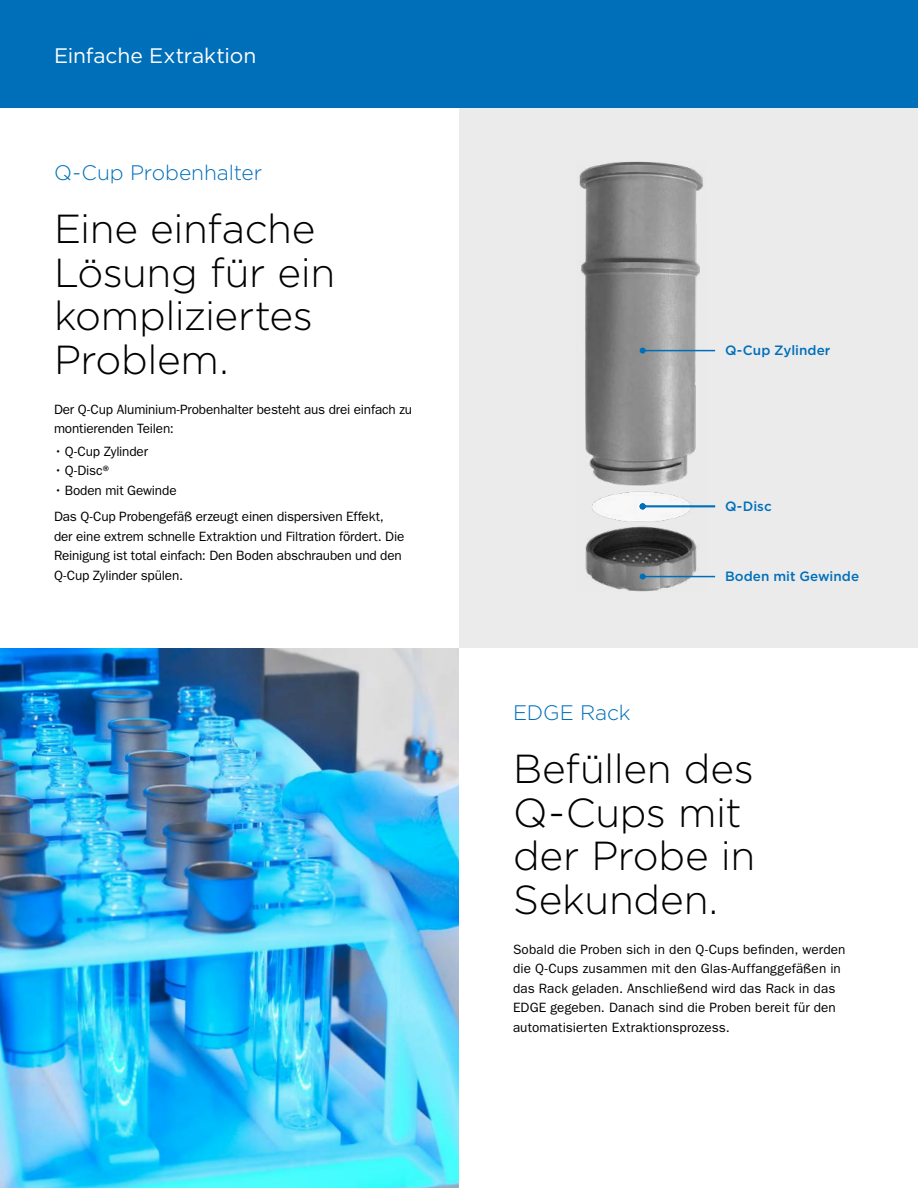
<style>
.page{position:relative;width:918px;height:1188px;background:#fff}
.page>*{position:absolute;margin:0;border:0;box-sizing:border-box;transform-origin:0 0}
.Subject_Headline{font:300 40.5px/43.5px "Gotham HTF";letter-spacing:-.01em;color:#000}
.Subject_Headline_Bro{font:300 21px "Gotham HTF";letter-spacing:-.005em;color:#006fba}
.Page_Header__blue_ba{font:21px "Gotham HTF";letter-spacing:-.005em;color:#fff}
.Paragraph_Copy{font:13.5px/19.5px "ITC Franklin Gothic Std";letter-spacing:-.005em;color:#000}
.Paragraph_Copy-2{font:500 13.5px "Gotham HTF";letter-spacing:.005em;color:#006fba}
</style>
<div class="page">
<div style="left:0;top:0;width:918px;height:108px;background:#006fba"></div>
<img style="left:0;top:648px;width:459px;height:540px">
<div style="left:459px;top:108px;width:459px;height:540px;background:#ebebec"></div>
<img style="left:579px;top:161px;width:128px;height:431px">
<hr style="left:643px;top:350px;width:72px;height:1px;background:#006fba">
<svg style="left:640px;top:348px;width:6px;height:6px"></svg>
<hr style="left:643px;top:506px;width:72px;height:1px;background:#006fba">
<svg style="left:640px;top:503px;width:6px;height:6px"></svg>
<hr style="left:643px;top:576px;width:72px;height:1px;background:#006fba">
<svg style="left:640px;top:574px;width:6px;height:6px"></svg>
<p class="Page_Header__blue_ba" style="left:54px;top:44px;width:204px">Einfache Extraktion</p>
<p class="Subject_Headline_Bro" style="left:54px;top:161px;width:210px">Q-Cup Probenhalter</p>
<p class="Subject_Headline" style="left:54px;top:207px;width:283px">Eine einfache<br>Lösung für ein kompliziertes<br>Problem.</p>
<p class="Paragraph_Copy" style="left:54px;top:399px;width:360px">Der Q-Cup Aluminium-Probenhalter besteht aus drei einfach zu montierenden Teilen:</p>
<p class="Paragraph_Copy" style="left:54px;top:442px;width:96px">• Q-Cup Zylinder</p>
<p class="Paragraph_Copy" style="left:54px;top:461px;width:60px">• Q-Disc®</p>
<p class="Paragraph_Copy" style="left:54px;top:481px;width:124px">• Boden mit Gewinde</p>
<p class="Paragraph_Copy" style="left:54px;top:507px;width:352px">Das Q-Cup Probengefäß erzeugt einen dispersiven Effekt, der eine extrem schnelle Extraktion und Filtration fördert. Die Reinigung ist total einfach: Den Boden abschrauben und den Q-Cup Zylinder spülen.</p>
<p class="Paragraph_Copy-2" style="left:725px;top:343px;width:107px">Q-Cup Zylinder</p>
<p class="Paragraph_Copy-2" style="left:774px;top:343px;width:11px">C</p>
<p class="Paragraph_Copy-2" style="left:725px;top:499px;width:48px">Q-Disc</p>
<p class="Paragraph_Copy-2" style="left:725px;top:569px;width:136px">Boden mit Gewinde</p>
<p class="Subject_Headline_Bro" style="left:513px;top:701px;width:119px">EDGE Rack</p>
<p class="Subject_Headline" style="left:513px;top:747px;width:244px">Befüllen des<br>Q-Cups mit der Probe in<br>Sekunden.</p>
<p class="Paragraph_Copy" style="left:513px;top:939px;width:334px">Sobald die Proben sich in den Q-Cups befinden, werden die Q-Cups zusammen mit den Glas-Auffanggefäßen in das Rack geladen. Anschließend wird das Rack in das EDGE gegeben. Danach sind die Proben bereit für den automatisierten Extraktionsprozess.</p>
</div>
